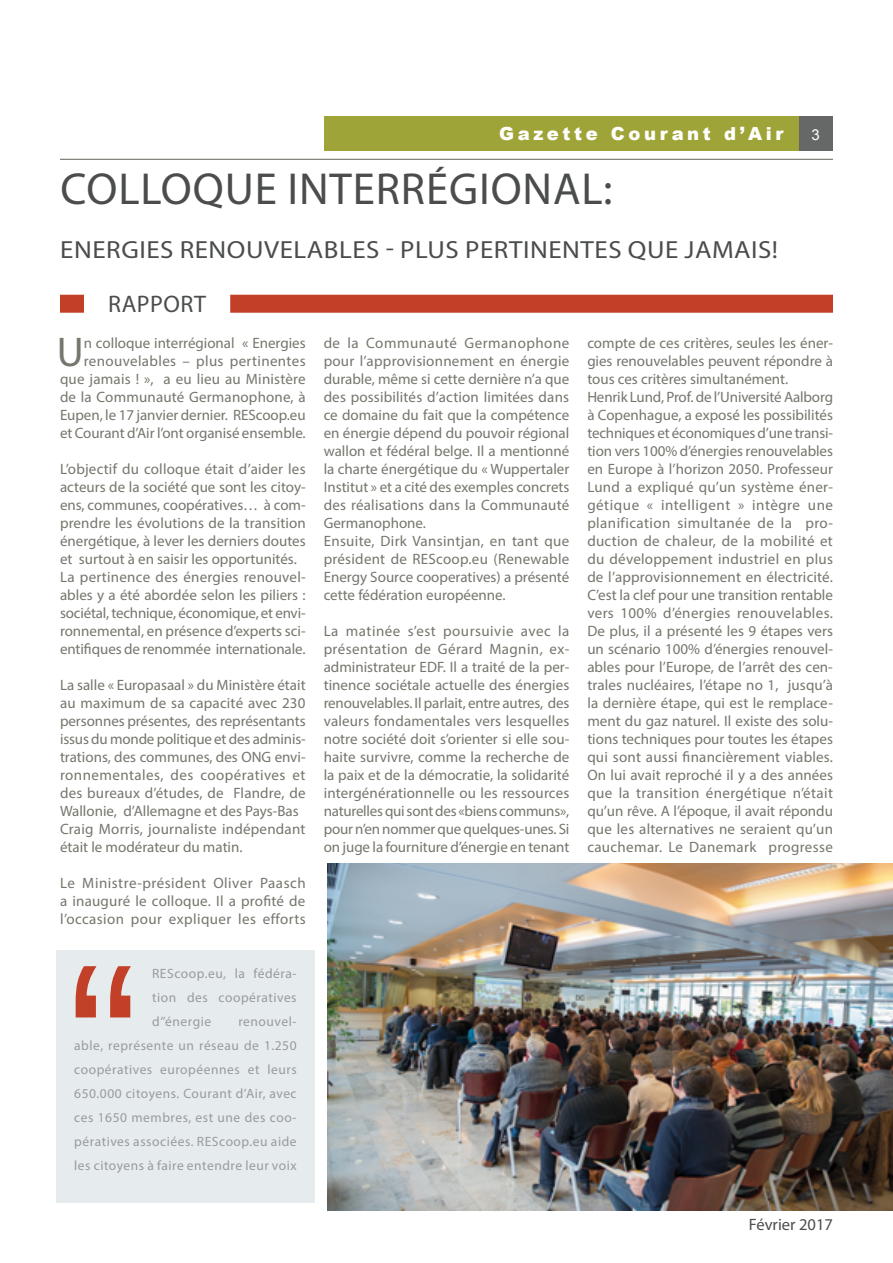
<style>
.page{position:relative;width:893px;height:1263px;background:#fff}
.page>*{position:absolute;margin:0;border:0;box-sizing:border-box;transform-origin:0 0}
.t1{font:45px "Myriad Pro";letter-spacing:.02em;color:#4b4d4d}
.t2{font:41.7px "Myriad Pro";color:#73776c}
.t3{font:24.9px "Myriad Pro";letter-spacing:.02em;color:#4b4d4d;scale:1.09 1}
.t4{font:24px "Myriad Pro";letter-spacing:.02em;color:#4b4d4d}
.t5{font:900 18px "Arial";letter-spacing:.2em;color:#fff}
.t6{font:16.5px "Myriad Pro";color:#4b4d4d}
.t7{font:15px/18px "Myriad Pro";color:#73776c}
.t8{font:15px "Arial";color:#fff}
.t9{font:13.5px/24px "Myriad Pro";letter-spacing:.04em;color:#999b9c;text-align:justify}
</style>
<div class="page">
<div style="left:798px;top:116px;width:35px;height:35px;background:#666767"></div>
<hr style="left:60px;top:159px;width:773px;height:1px;background:#73776c">
<div style="left:324px;top:116px;width:474px;height:35px;background:#9fa438"></div>
<img style="left:327px;top:863px;width:566px;height:347px">
<div style="left:56px;top:950px;width:259px;height:252px;background:#e6ebee"></div>
<svg style="left:76px;top:966px;width:55px;height:51px"></svg>
<div style="left:60px;top:295px;width:24px;height:18px;background:#c34028"></div>
<div style="left:230px;top:295px;width:603px;height:18px;background:#c34028"></div>
<p class="t5" style="left:499px;top:120px;width:286px">Gazette Courant d’Air</p>
<p class="t8" style="left:811px;top:125px;width:10px">3</p>
<h1 class="t1" style="left:60px;top:161px;width:554px">COLLOQUE INTERRÉGIONAL:</h1>
<h3 class="t3" style="left:60px;top:234px;width:660px">ENERGIES RENOUVELABLES - PLUS PERTINENTES QUE JAMAIS!</h3>
<h3 class="t4" style="left:108px;top:289px;width:99px">RAPPORT</h3>
<h2 class="t2" style="left:57px;top:326px;width:28px">U</h2>
<p class="t7" style="left:60px;top:334px;width:247px;text-align:right">n colloque interrégional « Energies renouvelables – plus pertinentes que jamais ! », a eu lieu au Ministère de la Communauté Germanophone, à Eupen, le 17 janvier dernier. REScoop.eu et Courant d’Air l’ont organisé ensemble.</p>
<p class="t7" style="left:60px;top:460px;width:247px">L’objectif du colloque était d’aider les acteurs de la société que sont les citoy&shy;ens, communes, coopératives… à com&shy;prendre les évolutions de la transition énergétique, à lever les derniers doutes et surtout à en saisir les opportunités.<br>La pertinence des énergies renouvel&shy;ables y a été abordée selon les piliers : sociétal, technique, économique, et envi&shy;ronnemental, en présence d’experts sci&shy;entifiques de renommée internationale.</p>
<p class="t7" style="left:60px;top:676px;width:247px">La salle « Europasaal » du Ministère était au maximum de sa capacité avec 230 personnes présentes, des représentants issus du monde politique et des adminis&shy;trations, des communes, des ONG envi&shy;ronnementales, des coopératives et des bureaux d’études, de Flandre, de Wallonie, d’Allemagne et des Pays-Bas Craig Morris, journaliste indépendant était le modérateur du matin.</p>
<p class="t7" style="left:60px;top:874px;width:247px;text-align:justify">Le Ministre-président Oliver Paasch a inauguré le colloque. Il a profité de l’occasion pour expliquer les efforts</p>
<p class="t7" style="left:324px;top:334px;width:247px">de la Communauté Germanophone pour l’approvisionnement en énergie durable, même si cette dernière n’a que des possibilités d’action limitées dans ce domaine du fait que la compétence en énergie dépend du pouvoir régional wallon et fédéral belge. Il a mentionné la charte énergétique du « Wuppertaler Institut » et a cité des exemples concrets des réalisations dans la Communauté Germanophone.<br>Ensuite, Dirk Vansintjan, en tant que président de REScoop.eu (Renewable Energy Source cooperatives) a présenté cette fédération européenne.</p>
<p class="t7" style="left:324px;top:622px;width:247px;text-align:justify">La matinée s’est poursuivie avec la présentation de Gérard Magnin, ex&shy;administrateur EDF. Il a traité de la per&shy;tinence sociétale actuelle des énergies renouvelables. Il parlait, entre autres, des valeurs fondamentales vers lesquelles notre société doit s’orienter si elle sou&shy;haite survivre, comme la recherche de la paix et de la démocratie, la solidarité intergénérationnelle ou les ressources naturelles qui sont des «biens communs», pour n’en nommer que quelques-unes. Si on juge la fourniture d’énergie en tenant</p>
<p class="t7" style="left:587px;top:334px;width:247px">compte de ces critères, seules les éner&shy;gies renouvelables peuvent répondre à tous ces critères simultanément.<br>Henrik Lund, Prof. de l’Université Aalborg à Copenhague, a exposé les possibilités techniques et économiques d’une transi&shy;tion vers 100% d’énergies renouvelables en Europe à l’horizon 2050. Professeur Lund a expliqué qu’un système éner&shy;gétique « intelligent » intègre une planification simultanée de la pro&shy;duction de chaleur, de la mobilité et du développement industriel en plus de l’approvisionnement en électricité.<br>C’est la clef pour une transition rentable vers 100% d’énergies renouvelables.<br>De plus, il a présenté les 9 étapes vers un scénario 100% d’énergies renouvel&shy;ables pour l’Europe, de l’arrêt des cen&shy;trales nucléaires, l’étape no 1, jusqu’à la dernière étape, qui est le remplace&shy;ment du gaz naturel. Il existe des solu&shy;tions techniques pour toutes les étapes qui sont aussi financièrement viables.<br>On lui avait reproché il y a des années que la transition énergétique n’était qu’un rêve. A l’époque, il avait répondu que les alternatives ne seraient qu’un cauchemar. Le Danemark progresse</p>
<p class="t9" style="left:152px;top:961px;width:146px">REScoop.eu, la fédéra&shy;tion des coopératives d’’énergie</p>
<p class="t9" style="left:74px;top:1009px;width:224px;text-indent:164px">renouvel&shy;able, représente un réseau de 1.250 coopératives européennes et leurs 650.000 citoyens. Courant d’Air, avec ces 1650 membres, est une des coo&shy;pératives associées. REScoop.eu aide les citoyens à faire entendre leur voix</p>
<p class="t6" style="left:749px;top:1214px;width:86px">Février 2017</p>
</div>
